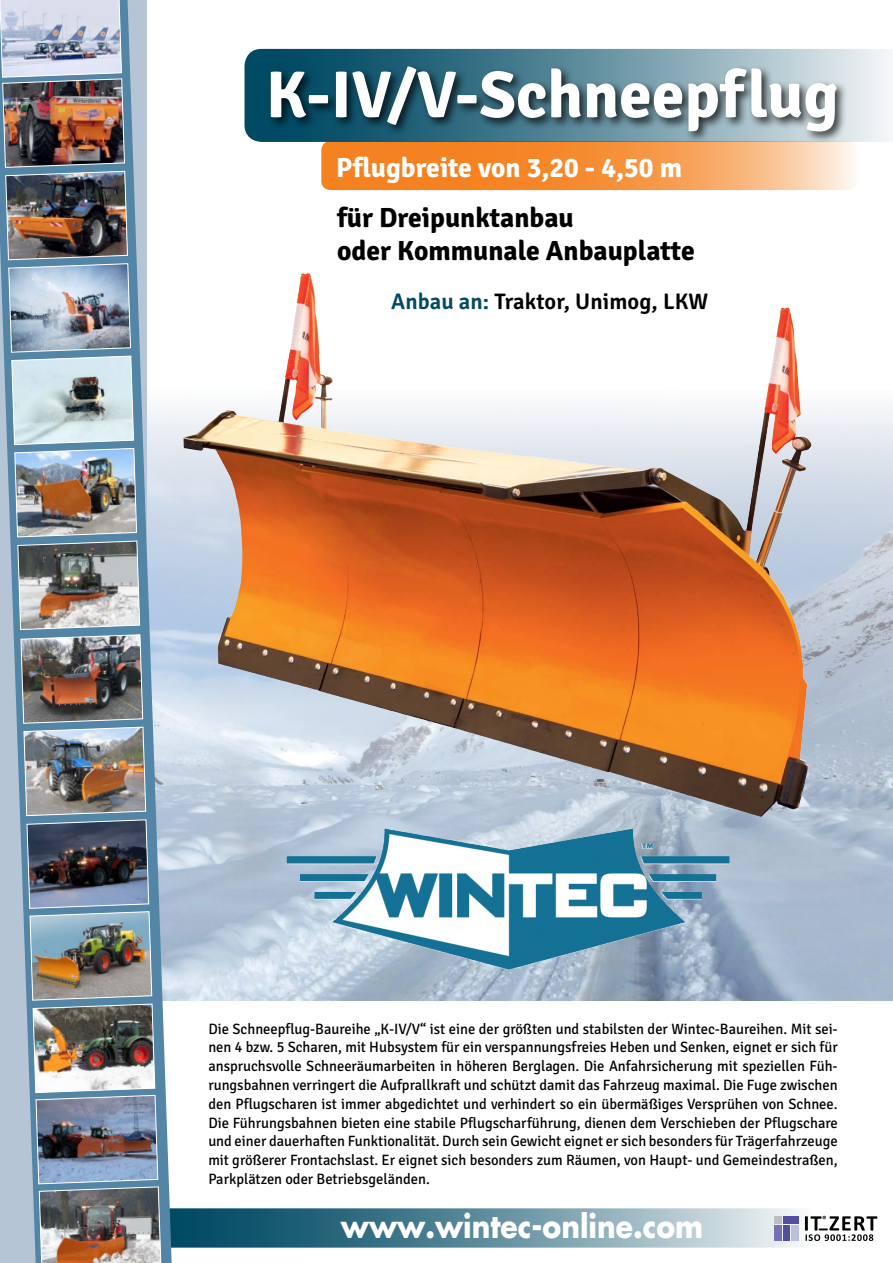
<style>
.page{position:relative;width:893px;height:1263px;background:#fff}
.page>*{position:absolute;margin:0;border:0;box-sizing:border-box;transform-origin:0 0}
.t1{font:700 65.85px "Signika";color:#fff}
.t2{font:31.35px "Futura Koyu";color:#fff;scale:.9 1}
.t3{font:700 27.6px/32.5px "Signika";color:#000}
.t4{font:700 27.6px "Signika";color:#fff}
.t5{font:600 22.5px "Signika";letter-spacing:.005em;color:#000}
.t6{font:15px/18.8px "Signika";color:#000;text-align:justify}
.s1{color:#004a64}
</style>
<div class="page">
<img style="left:0;top:0;width:877px;height:1263px">
<div style="left:775px;top:1216px;width:7px;height:8px;background:#bcbec0"></div>
<div style="left:783px;top:1216px;width:16px;height:8px;background:#524fa1"></div>
<div style="left:775px;top:1225px;width:7px;height:16px;background:#7670b4"></div>
<div style="left:783px;top:1225px;width:7px;height:16px;background:#524fa1"></div>
<div style="left:792px;top:1225px;width:7px;height:16px;background:#bbc0e1"></div>
<svg style="left:244px;top:49px;width:646px;height:93px;background:#789fac"></svg>
<div style="left:267px;top:63px;width:581px;height:80px;background:#000;opacity:.75"></div>
<img style="left:226px;top:273px;width:82px;height:148px">
<h1 class="t1" style="left:266px;top:55px;width:574px">K-IV/V-Schneepflug</h1>
<h3 class="t4" style="left:336px;top:151px;width:347px">Pflugbreite von 3,20 - 4,50 m</h3>
<h3 class="t3" style="left:337px;top:202px;width:359px">für Dreipunktanbau<br>oder Kommunale Anbauplatte</h3>
<h3 class="t5" style="left:391px;top:288px;width:319px"><span class="s1">Anbau an:</span> Traktor, Unimog, LKW</h3>
<p class="t6" style="left:208px;top:1019px;width:631px">Die Schneepflug-Baureihe „K-IV/V“ ist eine der größten und stabilsten der Wintec-Baureihen. Mit sei&shy;nen 4 bzw. 5 Scharen, mit Hubsystem für ein verspannungsfreies Heben und Senken, eignet er sich für anspruchsvolle Schneeräumarbeiten in höheren Berglagen. Die Anfahrsicherung mit speziellen Füh&shy;rungsbahnen verringert die Aufprallkraft und schützt damit das Fahrzeug maximal. Die Fuge zwischen den Pflugscharen ist immer abgedichtet und verhindert so ein übermäßiges Versprühen von Schnee.<br>Die Führungsbahnen bieten eine stabile Pflugscharführung, dienen dem Verschieben der Pflugschare und einer dauerhaften Funktionalität. Durch sein Gewicht eignet er sich besonders für Trägerfahrzeuge mit größerer Frontachslast. Er eignet sich besonders zum Räumen, von Haupt- und Gemeindestraßen, Parkplätzen oder Betriebsgeländen.</p>
<h2 class="t2" style="left:341px;top:1204px;width:404px">www.wintec-online.com</h2>
</div>
